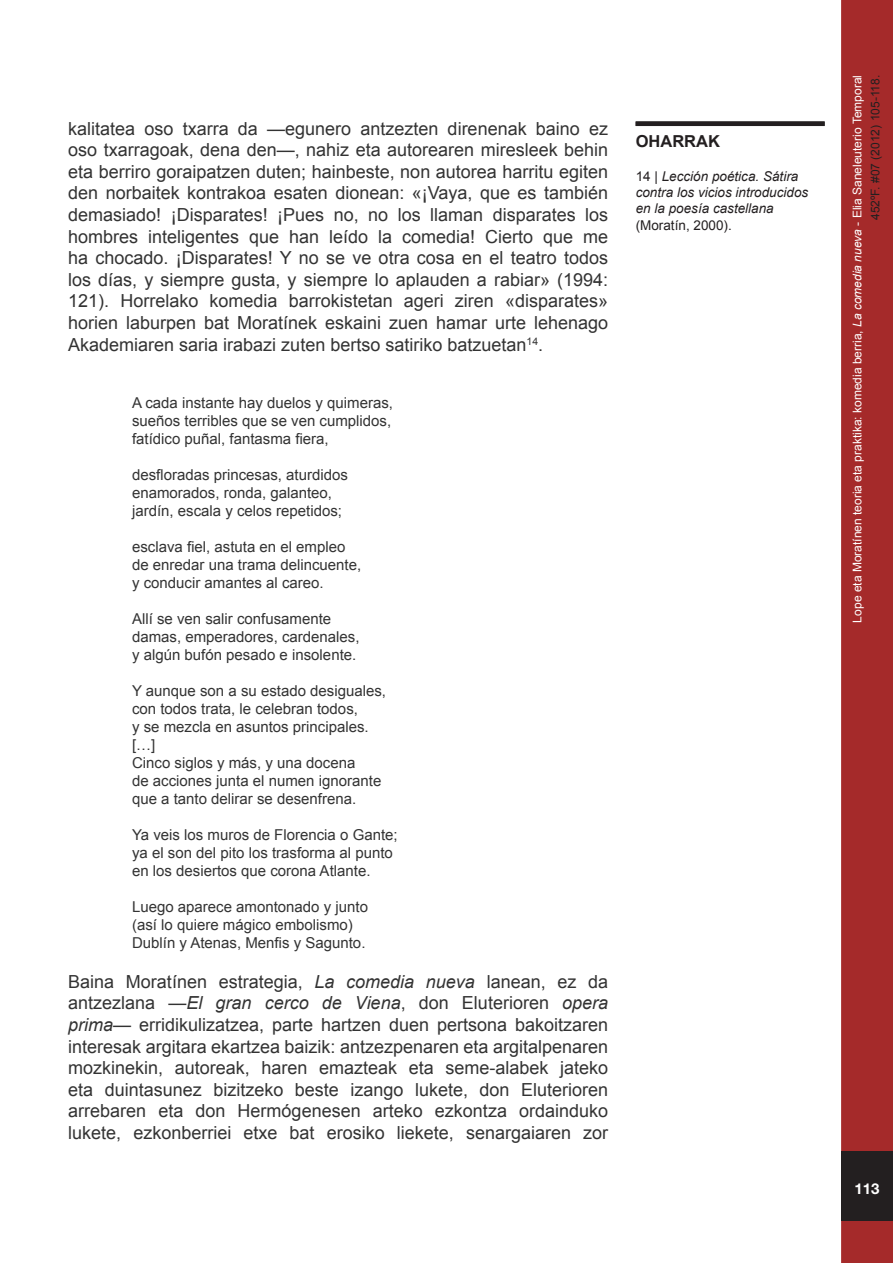
<style>
.page{position:relative;width:893px;height:1263px;background:#fff}
.page>*{position:absolute;margin:0;border:0;box-sizing:border-box;transform-origin:0 0}
.t1{font:18px/21.6px "Arial";color:#333;text-align:justify}
.Estilo_de_párrafo_1{font:700 16.5px "Arial";color:#231f20}
.t2{font:15px "Arial";color:#333}
.t3{font:700 15px "Helvetica Neue";color:#fff}
.Estilo_de_párrafo_1-2{font:italic 13.5px/16.2px "Arial";color:#231f20}
.t4{font:12px/18px "Arial";color:#fff;text-align:right}
.s1{font-style:italic}
.s2{font-style:normal}
.s3{color:#231f20}
</style>
<div class="page">
<div style="left:843px;top:2px;width:48px;height:1259px;background:#a52a2a"></div>
<div style="left:841px;top:0;width:52px;height:1263px;border:3px solid #a52a2a"></div>
<div style="left:841px;top:1151px;width:52px;height:70px;background:#231f20"></div>
<div style="left:636px;top:121px;width:189px;height:5px;background:#231f20"></div>
<p class="t1" style="left:68px;top:118px;width:541px">kalitatea oso txarra da —egunero antzezten direnenak baino ez oso txarragoak, dena den—, nahiz eta autorearen miresleek behin eta berriro goraipatzen duten; hainbeste, non autorea harritu egiten den norbaitek kontrakoa esaten dionean: «¡Vaya, que es también demasiado! ¡Disparates! ¡Pues no, no los llaman disparates los hombres inteligentes que han leído la comedia! Cierto que me ha chocado. ¡Disparates! Y no se ve otra cosa en el teatro todos los días, y siempre gusta, y siempre lo aplauden a rabiar» (1994:<br>121). Horrelako komedia barrokistetan ageri ziren «disparates» horien laburpen bat Moratínek eskaini zuen hamar urte lehenago Akademiaren saria irabazi zuten bertso satiriko batzuetan<sup>14</sup>.</p>
<p class="t2" style="left:132px;top:393px;width:262px">A cada instante hay duelos y quimeras,</p>
<p class="t2" style="left:132px;top:411px;width:261px">sueños terribles que se ven cumplidos,</p>
<p class="t2" style="left:132px;top:429px;width:198px">fatídico puñal, fantasma fiera,</p>
<p class="t2" style="left:132px;top:465px;width:217px">desfloradas princesas, aturdidos</p>
<p class="t2" style="left:132px;top:483px;width:202px">enamorados, ronda, galanteo,</p>
<p class="t2" style="left:132px;top:501px;width:212px">jardín, escala y celos repetidos;</p>
<p class="t2" style="left:132px;top:537px;width:215px">esclava fiel, astuta en el empleo</p>
<p class="t2" style="left:132px;top:555px;width:231px">de enredar una trama delincuente,</p>
<p class="t2" style="left:132px;top:573px;width:193px">y conducir amantes al careo.</p>
<p class="t2" style="left:132px;top:609px;width:201px">Allí se ven salir confusamente</p>
<p class="t2" style="left:132px;top:627px;width:229px">damas, emperadores, cardenales,</p>
<p class="t2" style="left:132px;top:645px;width:226px">y algún bufón pesado e insolente.</p>
<p class="t2" style="left:132px;top:681px;width:256px">Y aunque son a su estado desiguales,</p>
<p class="t2" style="left:132px;top:699px;width:227px">con todos trata, le celebran todos,</p>
<p class="t2" style="left:132px;top:717px;width:238px">y se mezcla en asuntos principales.</p>
<p class="t2" style="left:132px;top:735px;width:25px">[…]</p>
<p class="t2" style="left:132px;top:753px;width:225px">Cinco siglos y más, y una docena</p>
<p class="t2" style="left:132px;top:771px;width:251px">de acciones junta el numen ignorante</p>
<p class="t2" style="left:132px;top:789px;width:226px">que a tanto delirar se desenfrena.</p>
<p class="t2" style="left:132px;top:825px;width:267px">Ya veis los muros de Florencia o Gante;</p>
<p class="t2" style="left:132px;top:843px;width:262px">ya el son del pito los trasforma al punto</p>
<p class="t2" style="left:132px;top:861px;width:240px">en los desiertos que corona Atlante.</p>
<p class="t2" style="left:132px;top:897px;width:237px">Luego aparece amontonado y junto</p>
<p class="t2" style="left:132px;top:915px;width:222px">(así lo quiere mágico embolismo)</p>
<p class="t2" style="left:132px;top:933px;width:235px">Dublín y Atenas, Menfis y Sagunto.</p>
<p class="t1" style="left:68px;top:971px;width:541px">Baina Moratínen estrategia, <span class="s1">La comedia nueva</span> lanean, ez da antzezlana —<span class="s1">El gran cerco de Viena</span>, don Eluterioren <span class="s1">opera prima</span>— erridikulizatzea, parte hartzen duen pertsona bakoitzaren interesak argitara ekartzea baizik: antzezpenaren eta argitalpenaren mozkinekin, autoreak, haren emazteak eta seme-alabek jateko eta duintasunez bizitzeko beste izango lukete, don Eluterioren arrebaren eta don Hermógenesen arteko ezkontza ordainduko lukete, ezkonberriei etxe bat erosiko liekete, senargaiaren zor</p>
<p class="Estilo_de_párrafo_1" style="left:636px;top:130px;width:86px">OHARRAK</p>
<p class="Estilo_de_párrafo_1-2" style="left:636px;top:168px;width:174px"><span class="s2">14 |</span> Lección poética. Sátira contra los vicios introducidos en la poesía castellana <span class="s2">(Moratín, 2000).</span></p>
<p class="t4" style="left:848px;top:622px;width:549px;rotate:-90deg">Lope eta Moratínen teoria eta praktika: komedia berria, <span class="s1">La comedia nueva</span> - Elia Saneleuterio Temporal<br><span class="s3">452ºF. #07 (2012) 105-118.</span></p>
<p class="t3" style="left:854px;top:1179px;width:27px">113</p>
</div>
